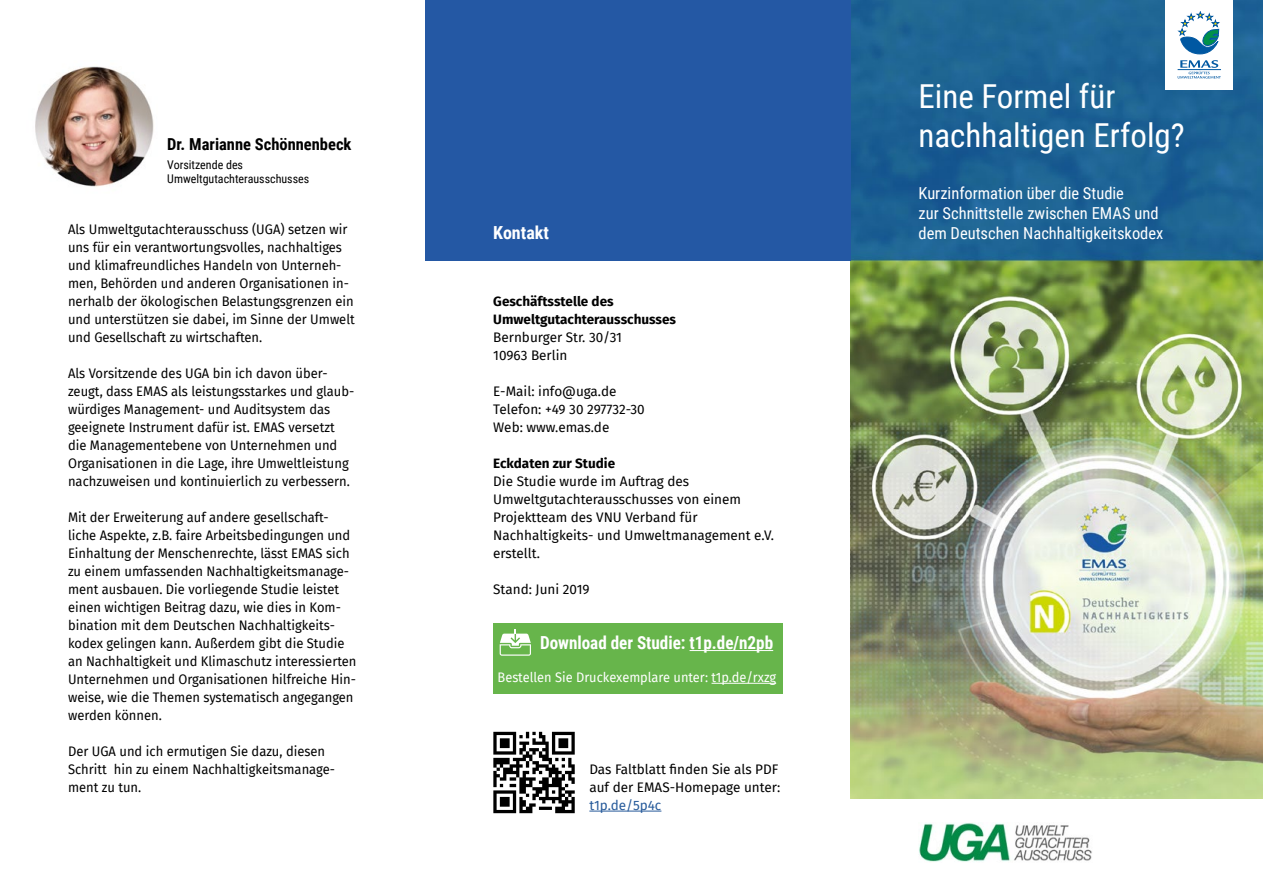
<style>
.page{position:relative;width:1263px;height:893px;background:#fff}
.page>*{position:absolute;margin:0;border:0;box-sizing:border-box;transform-origin:0 0}
.t1{font:33px/39.6px "Roboto Condensed";color:#fff}
.t2{font:700 18px "Roboto Condensed";color:#fff;scale:.95 1}
.t3{font:700 18px "Roboto Condensed";color:#fff}
.t4{font:16.5px/19.8px "Roboto Condensed";color:#fff}
.t5{font:700 16.5px "Roboto Condensed";color:#000}
.t6{font:13.5px/18px "Fira Sans";color:#000;scale:.96 1}
.t7{font:13.5px/18px "Fira Sans";color:#000}
.t8{font:700 13.5px/18px "Fira Sans";color:#000}
.t9{font:13.5px "Fira Sans";color:#fff;scale:.95 1}
.t10{font:13.5px "Fira Sans";color:#275b9b}
.t11{font:12px/14.4px "Roboto Condensed";color:#000}
</style>
<div class="page">
<img style="left:850px;top:0;width:413px;height:799px">
<div style="left:425px;top:0;width:425px;height:261px;background:#2458a4"></div>
<hr style="left:589px;top:811px;width:72px;height:1px;background:#275b9b">
<div style="left:493px;top:623px;width:289px;height:70px;background:#67b54b"></div>
<hr style="left:689px;top:650px;width:84px;height:1px;background:#fff">
<hr style="left:711px;top:683px;width:65px;height:1px;background:#fff">
<svg style="left:500px;top:629px;width:31px;height:27px"></svg>
<svg style="left:493px;top:732px;width:82px;height:81px"></svg>
<div style="left:1165px;top:0;width:68px;height:90px;background:#fff"></div>
<hr style="left:1177px;top:69px;width:44px;height:1px;background:#0058a2">
<svg style="left:1178px;top:60px;width:43px;height:19px"></svg>
<svg style="left:1178px;top:11px;width:41px;height:43px"></svg>
<img style="left:919px;top:823px;width:173px;height:39px">
<img style="left:35px;top:66px;width:119px;height:121px">
<p class="t5" style="left:167px;top:133px;width:186px">Dr. Marianne Schönnenbeck</p>
<p class="t11" style="left:167px;top:157px;width:144px">Vorsitzende des<br>Umweltgutachterausschusses</p>
<p class="t6" style="left:68px;top:220px;width:300px">Als Umweltgutachterausschuss (UGA) setzen wir uns für ein verantwortungsvolles, nachhaltiges und klimafreundliches Handeln von Unterneh&shy;men, Behörden und anderen Organisationen in&shy;nerhalb der ökologischen Belastungsgrenzen ein und unterstützen sie dabei, im Sinne der Umwelt und Gesellschaft zu wirtschaften.</p>
<p class="t6" style="left:68px;top:364px;width:300px">Als Vorsitzende des UGA bin ich davon über&shy;zeugt, dass EMAS als leistungsstarkes und glaub&shy;würdiges Management- und Auditsystem das geeignete Instrument dafür ist. EMAS versetzt die Managementebene von Unternehmen und Organisationen in die Lage, ihre Umweltleistung nachzuweisen und kontinuierlich zu verbessern.</p>
<p class="t6" style="left:68px;top:508px;width:302px">Mit der Erweiterung auf andere gesellschaft&shy;liche Aspekte, z.B. faire Arbeitsbedingungen und Einhaltung der Menschenrechte, lässt EMAS sich zu einem umfassenden Nachhaltigkeitsmanage&shy;ment ausbauen. Die vorliegende Studie leistet einen wichtigen Beitrag dazu, wie dies in Kom&shy;bination mit dem Deutschen Nachhaltigkeits&shy;kodex gelingen kann. Außerdem gibt die Studie an Nachhaltigkeit und Klimaschutz interessierten Unternehmen und Organisationen hilfreiche Hin&shy;weise, wie die Themen systematisch angegangen werden können.</p>
<p class="t6" style="left:68px;top:742px;width:280px">Der UGA und ich ermutigen Sie dazu, diesen<br>Schritt hin zu einem Nachhaltigkeitsmanage&shy;ment zu tun.</p>
<h2 class="t3" style="left:493px;top:220px;width:57px">Kontakt</h2>
<p class="t8" style="left:493px;top:291px;width:184px">Geschäftsstelle des<br>Umweltgutachterausschusses</p>
<p class="t7" style="left:493px;top:328px;width:130px">Bernburger Str. 30/31<br>10963 Berlin</p>
<p class="t7" style="left:493px;top:382px;width:153px">E-Mail: info@uga.de<br>Telefon: +49 30 297732-30<br>Web: www.emas.de</p>
<p class="t8" style="left:493px;top:453px;width:123px">Eckdaten zur Studie</p>
<p class="t7" style="left:493px;top:472px;width:282px">Die Studie wurde im Auftrag des<br>Umweltgutachterausschusses von einem<br>Projektteam des VNU Verband für<br>Nachhaltigkeits- und Umweltmanagement e.V. erstellt.</p>
<p class="t7" style="left:493px;top:580px;width:98px">Stand: Juni 2019</p>
<h2 class="t2" style="left:540px;top:630px;width:247px">Download der Studie: t1p.de/n2pb</h2>
<p class="t9" style="left:497px;top:667px;width:295px">Bestellen Sie Druckexemplare unter: t1p.de/rxzg</p>
<p class="t7" style="left:589px;top:760px;width:192px">Das Faltblatt finden Sie als PDF auf der EMAS-Homepage unter:</p>
<p class="t10" style="left:589px;top:795px;width:74px">t1p.de/5p4c</p>
<h1 class="t1" style="left:918px;top:75px;width:268px">Eine Formel für nachhaltigen Erfolg?</h1>
<p class="t4" style="left:918px;top:183px;width:246px">Kurzinformation über die Studie<br>zur Schnittstelle zwischen EMAS und dem Deutschen Nachhaltigkeitskodex</p>
</div>
